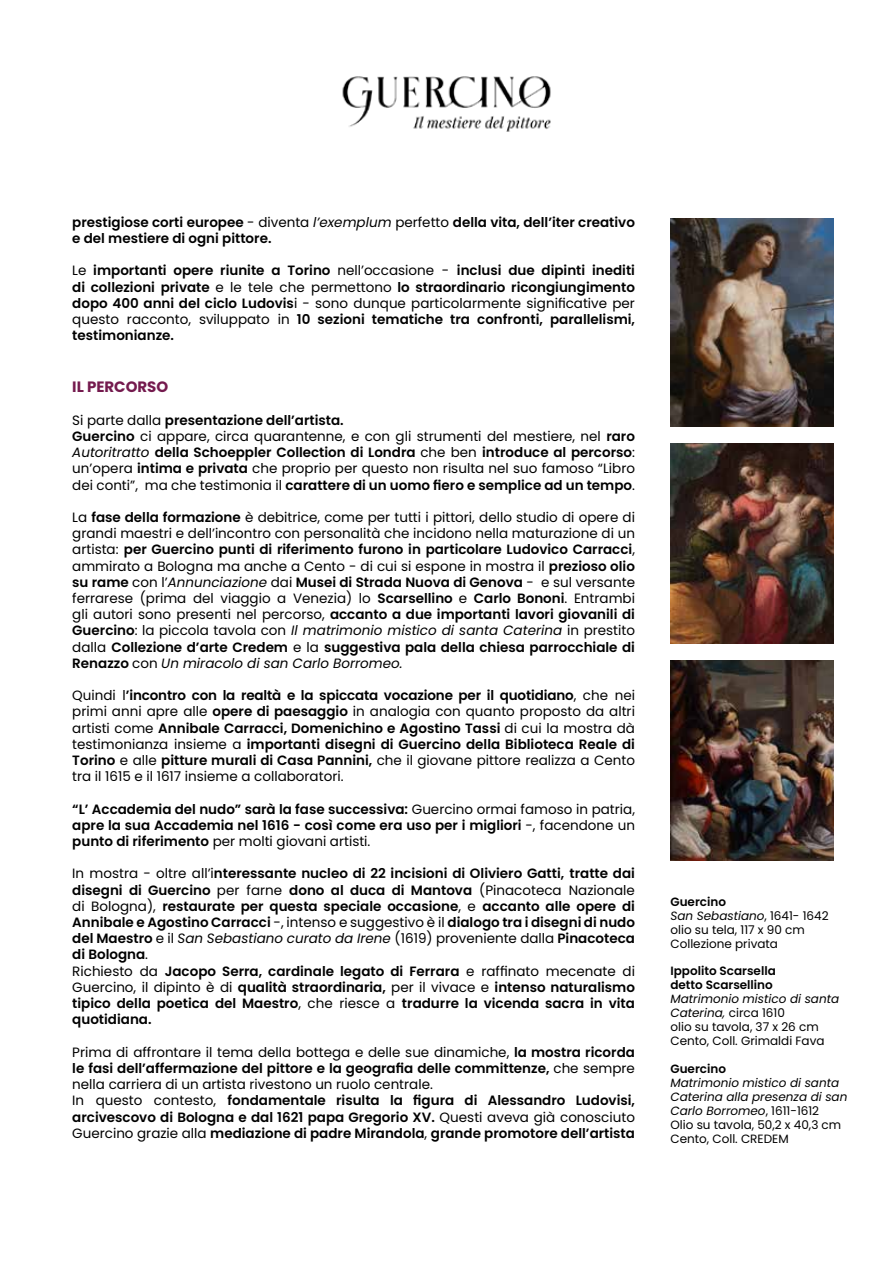
<style>
.page{position:relative;width:893px;height:1263px;background:#fff}
.page>*{position:absolute;margin:0;border:0;box-sizing:border-box;transform-origin:0 0}
.t1{font:700 15px "Poppins";color:#741a4e}
.t2{font:600 13.5px/16.2px "Poppins";color:#000}
.t3{font:13.5px/16.2px "Poppins";color:#000}
.t4{font:12px/14px "Poppins";color:#000}
.t5{font:italic 12px/14px "Poppins";color:#000}
.t6{font:600 12px/14px "Poppins";color:#000}
.s1{font-weight:400}
.s2{font-weight:400;font-style:italic}
.s3{font-weight:600}
.s4{font-style:italic}
.s5{font-style:normal}
</style>
<div class="page">
<img style="left:342px;top:76px;width:209px;height:56px">
<img style="left:670px;top:218px;width:163px;height:209px">
<img style="left:670px;top:444px;width:163px;height:199px">
<img style="left:670px;top:660px;width:163px;height:200px">
<p class="t2" style="left:72px;top:214px;width:564px">prestigiose corti europee <span class="s1">- diventa</span> <span class="s2">l’exemplum</span> <span class="s1">perfetto</span> della vita, dell’iter creativo e del mestiere di ogni pittore.</p>
<p class="t2" style="left:72px;top:263px;width:564px;text-align:justify"><span class="s1">Le</span> importanti opere riunite a Torino <span class="s1">nell’occasione -</span> inclusi due dipinti inediti di collezioni private <span class="s1">e le tele che permettono</span> lo straordinario ricongiungimento dopo 400 anni del ciclo Ludovis<span class="s1">i - sono dunque particolarmente significative per questo racconto, sviluppato in</span> 10 sezioni tematiche tra confronti, parallelismi, testimonianze.</p>
<p class="t1" style="left:72px;top:378px;width:98px">IL PERCORSO</p>
<p class="t3" style="left:72px;top:412px;width:564px">Si parte dalla <span class="s3">presentazione dell’artista.<br>Guercino</span> ci appare, circa quarantenne, e con gli strumenti del mestiere, nel <span class="s3">raro </span><span class="s4">Autoritratto</span> <span class="s3">della Schoeppler Collection di Londra</span> che ben <span class="s3">introduce al percorso</span>: un’opera <span class="s3">intima e privata</span> che proprio per questo non risulta nel suo famoso “Libro dei conti”, ma che testimonia il <span class="s3">carattere di un uomo fiero e semplice ad un tempo</span>.</p>
<p class="t3" style="left:72px;top:509px;width:564px;text-align:justify">La <span class="s3">fase della formazione</span> è debitrice, come per tutti i pittori, dello studio di opere di grandi maestri e dell’incontro con personalità che incidono nella maturazione di un artista: <span class="s3">per Guercino punti di riferimento furono in particolare Ludovico Carracci</span>, ammirato a Bologna ma anche a Cento - di cui si espone in mostra il <span class="s3">prezioso olio su rame</span> con l’<span class="s4">Annunciazione</span> dai <span class="s3">Musei di Strada Nuova di Genova</span> - e sul versante ferrarese (prima del viaggio a Venezia) lo <span class="s3">Scarsellino</span> e <span class="s3">Carlo Bononi</span>. Entrambi gli autori sono presenti nel percorso, <span class="s3">accanto a due importanti lavori giovanili di Guercino</span>: la piccola tavola con <span class="s4">Il matrimonio mistico di santa Caterina</span> in prestito dalla <span class="s3">Collezione d’arte Credem</span> e la <span class="s3">suggestiva pala della chiesa parrocchiale di Renazzo</span> con <span class="s4">Un miracolo di san Carlo Borromeo.</span></p>
<p class="t2" style="left:72px;top:687px;width:564px;text-align:justify"><span class="s1">Quindi l</span>’incontro con la realtà e la spiccata vocazione per il quotidiano<span class="s1">, che nei primi anni apre alle</span> opere di paesaggio <span class="s1">in analogia con quanto proposto da altri artisti come</span> Annibale Carracci, Domenichino e Agostino Tassi <span class="s1">di cui la mostra dà testimonianza insieme a</span> importanti disegni di Guercino della Biblioteca Reale di Torino <span class="s1">e alle</span> pitture murali di Casa Pannini, <span class="s1">che il giovane pittore realizza a Cento tra il 1615 e il 1617 insieme a collaboratori.</span></p>
<p class="t2" style="left:72px;top:801px;width:564px;text-align:justify">“L’ Accademia del nudo” sarà la fase successiva: <span class="s1">Guercino ormai famoso in patria, </span>apre la sua Accademia nel 1616 - così come era uso per i migliori <span class="s1">-, facendone un </span>punto di riferimento <span class="s1">per molti giovani artisti.</span></p>
<p class="t2" style="left:72px;top:866px;width:564px"><span class="s1">In mostra - oltre all’i</span>nteressante nucleo di 22 incisioni di Oliviero Gatti, tratte dai disegni di Guercino <span class="s1">per farne</span> dono al duca di Mantova <span class="s1">(Pinacoteca Nazionale di Bologna),</span> restaurate per questa speciale occasione<span class="s1">, e</span> accanto alle opere di Annibale e Agostino Carracci <span class="s1">-, intenso e suggestivo è il</span> dialogo tra i disegni di nudo del Maestro <span class="s1">e il</span> <span class="s2">San Sebastiano curato da Irene</span> <span class="s1">(1619) proveniente dalla</span> Pinacoteca di Bologna<span class="s1">.<br>Richiesto da</span> Jacopo Serra, cardinale legato di Ferrara <span class="s1">e raffinato mecenate di Guercino, il dipinto è di</span> qualità straordinaria, <span class="s1">per il vivace e</span> intenso naturalismo tipico della poetica del Maestro<span class="s1">, che riesce a</span> tradurre la vicenda sacra in vita quotidiana.</p>
<p class="t2" style="left:72px;top:1044px;width:564px"><span class="s1">Prima di affrontare il tema della bottega e delle sue dinamiche,</span> la mostra ricorda le fasi dell’affermazione del pittore e la geografia delle committenze, <span class="s1">che sempre nella carriera di un artista rivestono un ruolo centrale.<br>In questo contesto,</span> fondamentale risulta la figura di Alessandro Ludovisi, arcivescovo di Bologna e dal 1621 papa Gregorio XV. <span class="s1">Questi aveva già conosciuto Guercino grazie alla</span> mediazione di padre Mirandola<span class="s1">,</span> grande promotore dell’artista</p>
<p class="t4" style="left:670px;top:894px;width:160px"><span class="s3">Guercino<br></span><span class="s4">San Sebastiano</span>, 1641- 1642 olio su tela, 117 x 90 cm<br>Collezione privata</p>
<p class="t6" style="left:670px;top:964px;width:107px">Ippolito Scarsella detto Scarsellino</p>
<p class="t4" style="left:670px;top:992px;width:170px"><span class="s4">Matrimonio mistico di santa<br>Caterina,</span> circa 1610<br>olio su tavola, 37 x 26 cm<br>Cento, Coll. Grimaldi Fava</p>
<p class="t6" style="left:670px;top:1062px;width:57px">Guercino</p>
<p class="t5" style="left:670px;top:1076px;width:178px">Matrimonio mistico di santa<br>Caterina alla presenza di san<br>Carlo Borromeo<span class="s5">, 1611-1612<br>Olio su tavola, 50,2 x 40,3 cm<br>Cento, Coll. CREDEM</span></p>
</div>
